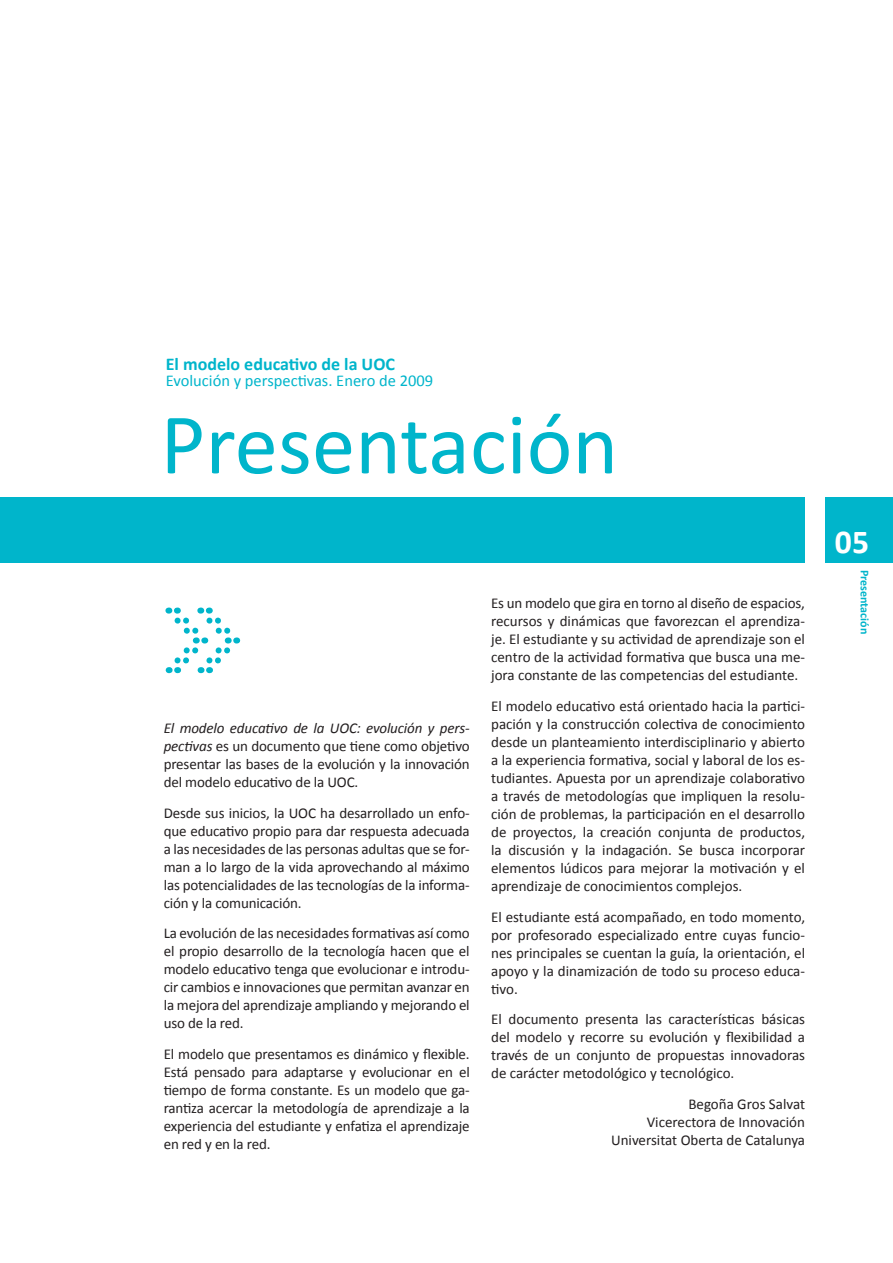
<style>
.page{position:relative;width:893px;height:1263px;background:#fff}
.page>*{position:absolute;margin:0;border:0;box-sizing:border-box;transform-origin:0 0}
.t1{font:87px "Calibri";color:#00b5cb}
.t2{font:700 33.6px "Calibri";color:#fff}
.t3{font:700 18px "Calibri";color:#00b5cb}
.t4{font:16.5px "Calibri";color:#00b5cb}
.t5{font:15px/18px "Calibri";letter-spacing:-.01em;color:#231f20;text-align:justify}
.t6{font:700 12px "Calibri";color:#00b5cb}
.s1{font-style:italic}
</style>
<div class="page">
<svg style="left:165px;top:608px;width:75px;height:66px"></svg>
<div style="left:825px;top:498px;width:68px;height:65px;background:#00b5cb"></div>
<div style="left:0;top:497px;width:805px;height:65px;background:#00b5cb"></div>
<p class="t3" style="left:166px;top:352px;width:231px">El modelo educativo de la UOC</p>
<p class="t4" style="left:166px;top:370px;width:269px">Evolución y perspectivas. Enero de 2009</p>
<h1 class="t1" style="left:160px;top:390px;width:459px">Presentación</h1>
<p class="t5" style="left:164px;top:718px;width:308px"><span class="s1">El modelo educativo de la UOC: evolución y pers&shy;pectivas</span> es un documento que tiene como objetivo presentar las bases de la evolución y la innovación del modelo educativo de la UOC.</p>
<p class="t5" style="left:164px;top:803px;width:308px">Desde sus inicios, la UOC ha desarrollado un enfo&shy;que educativo propio para dar respuesta adecuada a las necesidades de las personas adultas que se for&shy;man a lo largo de la vida aprovechando al máximo las potencialidades de las tecnologías de la informa&shy;ción y la comunicación.</p>
<p class="t5" style="left:164px;top:923px;width:308px">La evolución de las necesidades formativas así como el propio desarrollo de la tecnología hacen que el modelo educativo tenga que evolucionar e introdu&shy;cir cambios e innovaciones que permitan avanzar en la mejora del aprendizaje ampliando y mejorando el uso de la red.</p>
<p class="t5" style="left:164px;top:1044px;width:308px">El modelo que presentamos es dinámico y flexible.<br>Está pensado para adaptarse y evolucionar en el tiempo de forma constante. Es un modelo que ga&shy;rantiza acercar la metodología de aprendizaje a la experiencia del estudiante y enfatiza el aprendizaje en red y en la red.</p>
<p class="t5" style="left:491px;top:593px;width:315px">Es un modelo que gira en torno al diseño de espacios, recursos y dinámicas que favorezcan el aprendiza&shy;je. El estudiante y su actividad de aprendizaje son el centro de la actividad formativa que busca una me&shy;jora constante de las competencias del estudiante.</p>
<p class="t5" style="left:491px;top:696px;width:315px">El modelo educativo está orientado hacia la partici&shy;pación y la construcción colectiva de conocimiento desde un planteamiento interdisciplinario y abierto a la experiencia formativa, social y laboral de los es&shy;tudiantes. Apuesta por un aprendizaje colaborativo a través de metodologías que impliquen la resolu&shy;ción de problemas, la participación en el desarrollo de proyectos, la creación conjunta de productos, la discusión y la indagación. Se busca incorporar elementos lúdicos para mejorar la motivación y el aprendizaje de conocimientos complejos.</p>
<p class="t5" style="left:491px;top:907px;width:315px">El estudiante está acompañado, en todo momento, por profesorado especializado entre cuyas funcio&shy;nes principales se cuentan la guía, la orientación, el apoyo y la dinamización de todo su proceso educa&shy;tivo.</p>
<p class="t5" style="left:491px;top:1010px;width:315px">El documento presenta las características básicas del modelo y recorre su evolución y flexibilidad a través de un conjunto de propuestas innovadoras de carácter metodológico y tecnológico.</p>
<p class="t5" style="left:611px;top:1094px;width:196px;text-align:right">Begoña Gros Salvat<br>Vicerectora de Innovación<br>Universitat Oberta de Catalunya</p>
<h2 class="t2" style="left:835px;top:521px;width:36px">05</h2>
<p class="t6" style="left:872px;top:569px;width:66px;rotate:90deg">Presentación</p>
</div>
